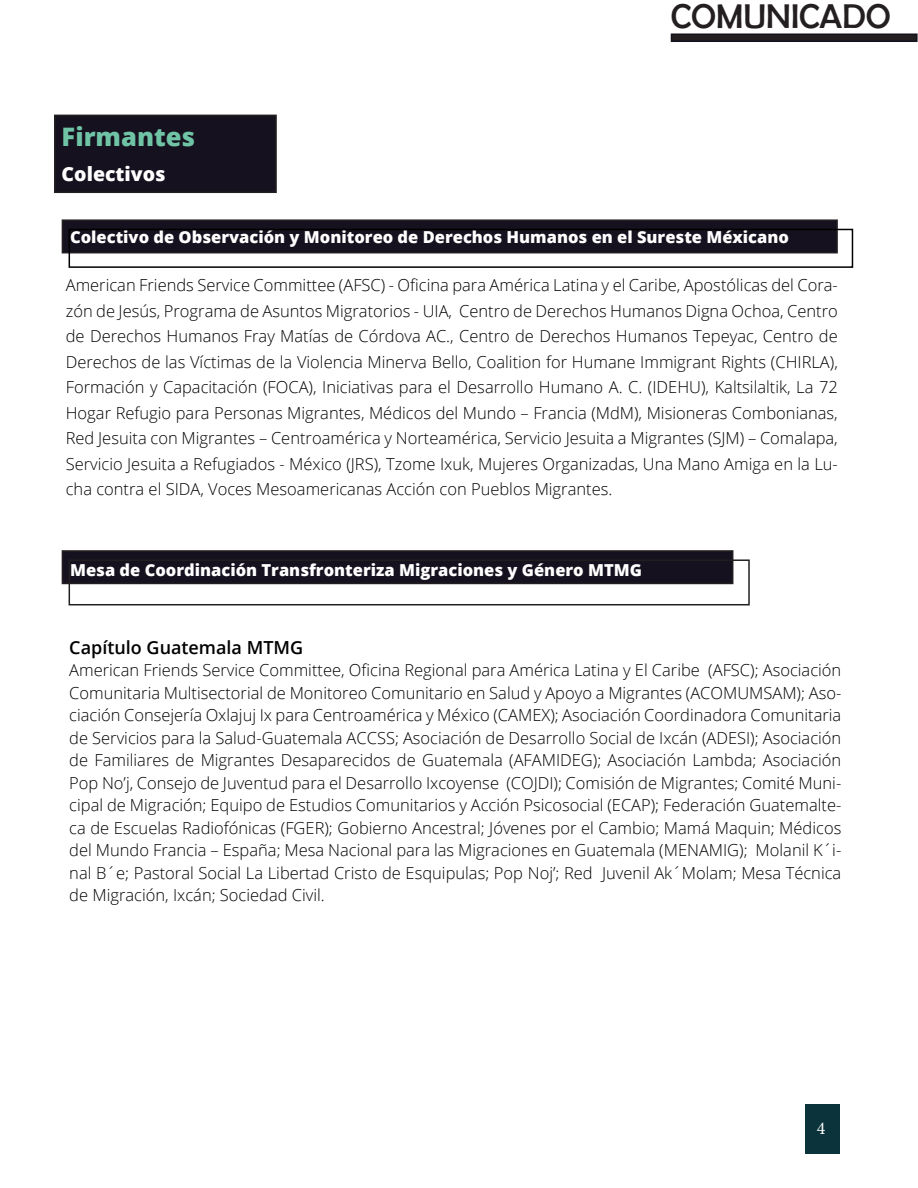
<style>
.page{position:relative;width:918px;height:1188px;background:#fff}
.page>*{position:absolute;margin:0;border:0;box-sizing:border-box;transform-origin:0 0}
.t1{font:34.5px "Berlin Sans FB";color:#231f20}
.t2{font:800 25.5px "Open Sans";color:#70c4a6}
.t3{font:800 19.5px "Open Sans";color:#fff}
.t4{font:600 18px "Open Sans";color:#000}
.t5{font:18px "Minion Pro";color:#fff}
.t6{font:300 16.5px/22.5px "Open Sans";color:#000;text-align:justify}
.t7{font:800 16.5px "Open Sans";color:#fff}
</style>
<div class="page">
<div style="left:805px;top:1104px;width:34px;height:50px;background:#0b333c"></div>
<div style="left:55px;top:115px;width:221px;height:77px;background:#16111e"></div>
<div style="left:54px;top:115px;width:223px;height:78px;border:2px solid #231f20"></div>
<div style="left:62px;top:220px;width:775px;height:33px;background:#16111e"></div>
<div style="left:62px;top:219px;width:776px;height:34px;border:2px solid #231f20"></div>
<div style="left:69px;top:229px;width:784px;height:39px;border:2px solid #000"></div>
<div style="left:62px;top:551px;width:671px;height:32px;background:#16111e"></div>
<div style="left:62px;top:550px;width:671px;height:34px;border:2px solid #231f20"></div>
<div style="left:69px;top:559px;width:681px;height:46px;border:2px solid #231f20"></div>
<div style="left:671px;top:34px;width:246px;height:7px;background:#231f20"></div>
<div style="left:671px;top:34px;width:247px;height:8px;border:2px solid #16111e"></div>
<p class="t2" style="left:62px;top:118px;width:135px">Firmantes</p>
<p class="t3" style="left:62px;top:159px;width:105px">Colectivos</p>
<p class="t1" style="left:671px;top:-3px;width:222px">COMUNICADO</p>
<p class="t7" style="left:70px;top:224px;width:721px">Colectivo de Observación y Monitoreo de Derechos Humanos en el Sureste Méxicano</p>
<p class="t6" style="left:66px;top:272px;width:774px;line-height:25.5px">American Friends Service Committee (AFSC) - Oficina para América Latina y el Caribe, Apostólicas del Cora&shy;zón de Jesús, Programa de Asuntos Migratorios - UIA, Centro de Derechos Humanos Digna Ochoa, Centro de Derechos Humanos Fray Matías de Córdova AC., Centro de Derechos Humanos Tepeyac, Centro de Derechos de las Víctimas de la Violencia Minerva Bello, Coalition for Humane Immigrant Rights (CHIRLA), Formación y Capacitación (FOCA), Iniciativas para el Desarrollo Humano A. C. (IDEHU), Kaltsilaltik, La 72<br>Hogar Refugio para Personas Migrantes, Médicos del Mundo – Francia (MdM), Misioneras Combonianas, Red Jesuita con Migrantes – Centroamérica y Norteamérica, Servicio Jesuita a Migrantes (SJM) – Comalapa, Servicio Jesuita a Refugiados - México (JRS), Tzome Ixuk, Mujeres Organizadas, Una Mano Amiga en la Lu&shy;cha contra el SIDA, Voces Mesoamericanas Acción con Pueblos Migrantes.</p>
<p class="t7" style="left:70px;top:557px;width:573px">Mesa de Coordinación Transfronteriza Migraciones y Género MTMG</p>
<p class="t4" style="left:69px;top:635px;width:235px">Capítulo Guatemala MTMG</p>
<p class="t6" style="left:69px;top:658px;width:774px">American Friends Service Committee, Oficina Regional para América Latina y El Caribe (AFSC); Asociación Comunitaria Multisectorial de Monitoreo Comunitario en Salud y Apoyo a Migrantes (ACOMUMSAM); Aso&shy;ciación Consejería Oxlajuj Ix para Centroamérica y México (CAMEX); Asociación Coordinadora Comunitaria de Servicios para la Salud-Guatemala ACCSS; Asociación de Desarrollo Social de Ixcán (ADESI); Asociación de Familiares de Migrantes Desaparecidos de Guatemala (AFAMIDEG); Asociación Lambda; Asociación Pop No’j, Consejo de Juventud para el Desarrollo Ixcoyense (COJDI); Comisión de Migrantes; Comité Muni&shy;cipal de Migración; Equipo de Estudios Comunitarios y Acción Psicosocial (ECAP); Federación Guatemalte&shy;ca de Escuelas Radiofónicas (FGER); Gobierno Ancestral; Jóvenes por el Cambio; Mamá Maquin; Médicos del Mundo Francia – España; Mesa Nacional para las Migraciones en Guatemala (MENAMIG); Molanil K´i&shy;nal B´e; Pastoral Social La Libertad Cristo de Esquipulas; Pop Noj’; Red Juvenil Ak´Molam; Mesa Técnica de Migración, Ixcán; Sociedad Civil.</p>
<p class="t5" style="left:817px;top:1116px;width:10px">4</p>
</div>
